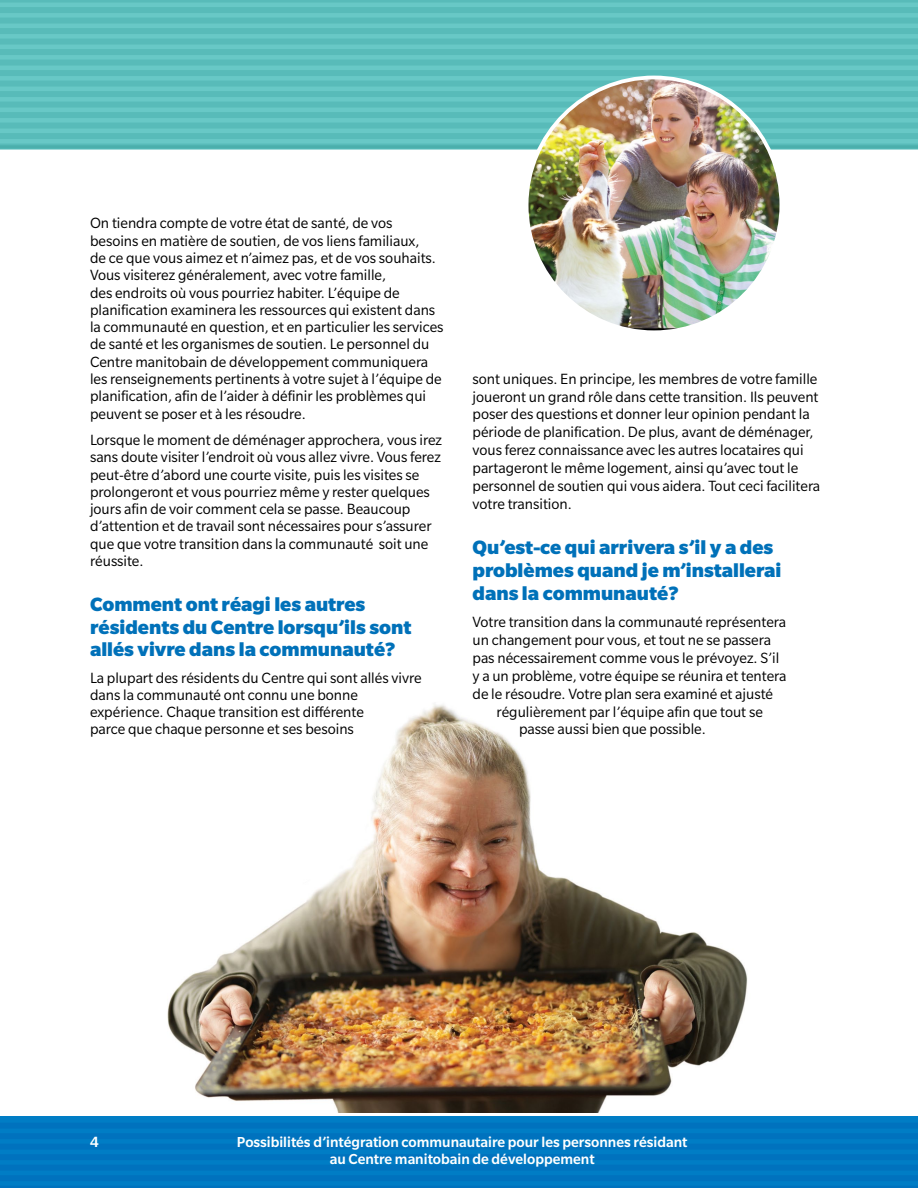
<style>
.page{position:relative;width:918px;height:1188px;background:#fff}
.page>*{position:absolute;margin:0;border:0;box-sizing:border-box;transform-origin:0 0}
.t1{font:900 21px/22.5px "Slate Std";color:#0071b9}
.Body_Copy{font:16.2px/17.2px "Slate Std";color:#000}
.t2{font:500 16.2px "Slate Std";color:#fff}
.t3{font:500 15.75px/17.2px "Slate Std";color:#fff;text-align:center}
</style>
<div class="page">
<div style="left:0;top:0;width:918px;height:150px;background:#68c8c6"></div>
<div style="left:0;top:144px;width:918px;height:6px;background:#4db1ae"></div>
<div style="left:0;top:133px;width:918px;height:6px;background:#58bbb9"></div>
<div style="left:0;top:123px;width:918px;height:6px;background:#58bbb9"></div>
<div style="left:0;top:112px;width:918px;height:6px;background:#58bbb9"></div>
<div style="left:0;top:102px;width:918px;height:6px;background:#58bbb9"></div>
<div style="left:0;top:91px;width:918px;height:6px;background:#58bbb9"></div>
<div style="left:0;top:81px;width:918px;height:6px;background:#58bbb9"></div>
<div style="left:0;top:70px;width:918px;height:6px;background:#58bbb9"></div>
<div style="left:0;top:60px;width:918px;height:6px;background:#58bbb9"></div>
<div style="left:0;top:49px;width:918px;height:6px;background:#58bbb9"></div>
<div style="left:0;top:39px;width:918px;height:6px;background:#58bbb9"></div>
<div style="left:0;top:28px;width:918px;height:6px;background:#58bbb9"></div>
<div style="left:0;top:18px;width:918px;height:6px;background:#58bbb9"></div>
<div style="left:0;top:7px;width:918px;height:6px;background:#58bbb9"></div>
<hr style="left:0;top:0;width:918px;height:3px;background:#c6e7e6">
<div style="left:0;top:1116px;width:918px;height:72px;background:#007dc5"></div>
<div style="left:0;top:1123px;width:918px;height:6px;background:#0072be"></div>
<div style="left:0;top:1133px;width:918px;height:6px;background:#0072be"></div>
<div style="left:0;top:1144px;width:918px;height:6px;background:#0072be"></div>
<div style="left:0;top:1154px;width:918px;height:6px;background:#0072be"></div>
<div style="left:0;top:1165px;width:918px;height:6px;background:#0072be"></div>
<div style="left:0;top:1175px;width:918px;height:6px;background:#0072be"></div>
<hr style="left:0;top:1186px;width:918px;height:2px;background:#a1c3e7">
<img style="left:167px;top:704px;width:581px;height:408px">
<img style="left:527px;top:77px;width:254px;height:251px">
<p class="Body_Copy" style="left:90px;top:214px;width:355px">On tiendra compte de votre état de santé, de vos besoins en matière de soutien, de vos liens familiaux,<br>de ce que vous aimez et n’aimez pas, et de vos souhaits.<br>Vous visiterez généralement, avec votre famille,<br>des endroits où vous pourriez habiter. L’équipe de planification examinera les ressources qui existent dans la communauté en question, et en particulier les services de santé et les organismes de soutien. Le personnel du Centre manitobain de développement communiquera les renseignements pertinents à votre sujet à l’équipe de planification, afin de l’aider à définir les problèmes qui peuvent se poser et à les résoudre.</p>
<p class="Body_Copy" style="left:90px;top:431px;width:354px">Lorsque le moment de déménager approchera, vous irez sans doute visiter l’endroit où vous allez vivre. Vous ferez peut-être d’abord une courte visite, puis les visites se prolongeront et vous pourriez même y rester quelques jours afin de voir comment cela se passe. Beaucoup d’attention et de travail sont nécessaires pour s’assurer que que votre transition dans la communauté soit une réussite.</p>
<h3 class="t1" style="left:90px;top:593px;width:323px">Comment ont réagi les autres résidents du Centre lorsqu’ils sont allés vivre dans la communauté?</h3>
<p class="Body_Copy" style="left:90px;top:669px;width:333px">La plupart des résidents du Centre qui sont allés vivre dans la communauté ont connu une bonne expérience. Chaque transition est différente<br>parce que chaque personne et ses besoins</p>
<p class="Body_Copy" style="left:472px;top:370px;width:349px;line-height:17.9px">sont uniques. En principe, les membres de votre famille joueront un grand rôle dans cette transition. Ils peuvent poser des questions et donner leur opinion pendant la période de planification. De plus, avant de déménager, vous ferez connaissance avec les autres locataires qui partageront le même logement, ainsi qu’avec tout le personnel de soutien qui vous aidera. Tout ceci facilitera votre transition.</p>
<h3 class="t1" style="left:472px;top:536px;width:310px;line-height:23.1px">Qu’est-ce qui arrivera s’il y a des problèmes quand je m’installerai dans la communauté?</h3>
<p class="Body_Copy" style="left:472px;top:613px;width:315px">Votre transition dans la communauté représentera</p>
<p class="Body_Copy" style="left:472px;top:631px;width:300px">un changement pour vous, et tout ne se passera</p>
<p class="Body_Copy" style="left:472px;top:649px;width:308px">pas nécessairement comme vous le prévoyez. S’il</p>
<p class="Body_Copy" style="left:472px;top:667px;width:315px">y a un problème, votre équipe se réunira et tentera</p>
<p class="Body_Copy" style="left:472px;top:685px;width:302px">de le résoudre. Votre plan sera examiné et ajusté</p>
<p class="Body_Copy" style="left:497px;top:703px;width:268px">régulièrement par l’équipe afin que tout se</p>
<p class="Body_Copy" style="left:519px;top:721px;width:188px">passe aussi bien que possible.</p>
<p class="t2" style="left:90px;top:1133px;width:10px">4</p>
<p class="t3" style="left:237px;top:1133px;width:452px">Possibilités d’intégration communautaire pour les personnes résidant au Centre manitobain de développement</p>
</div>
